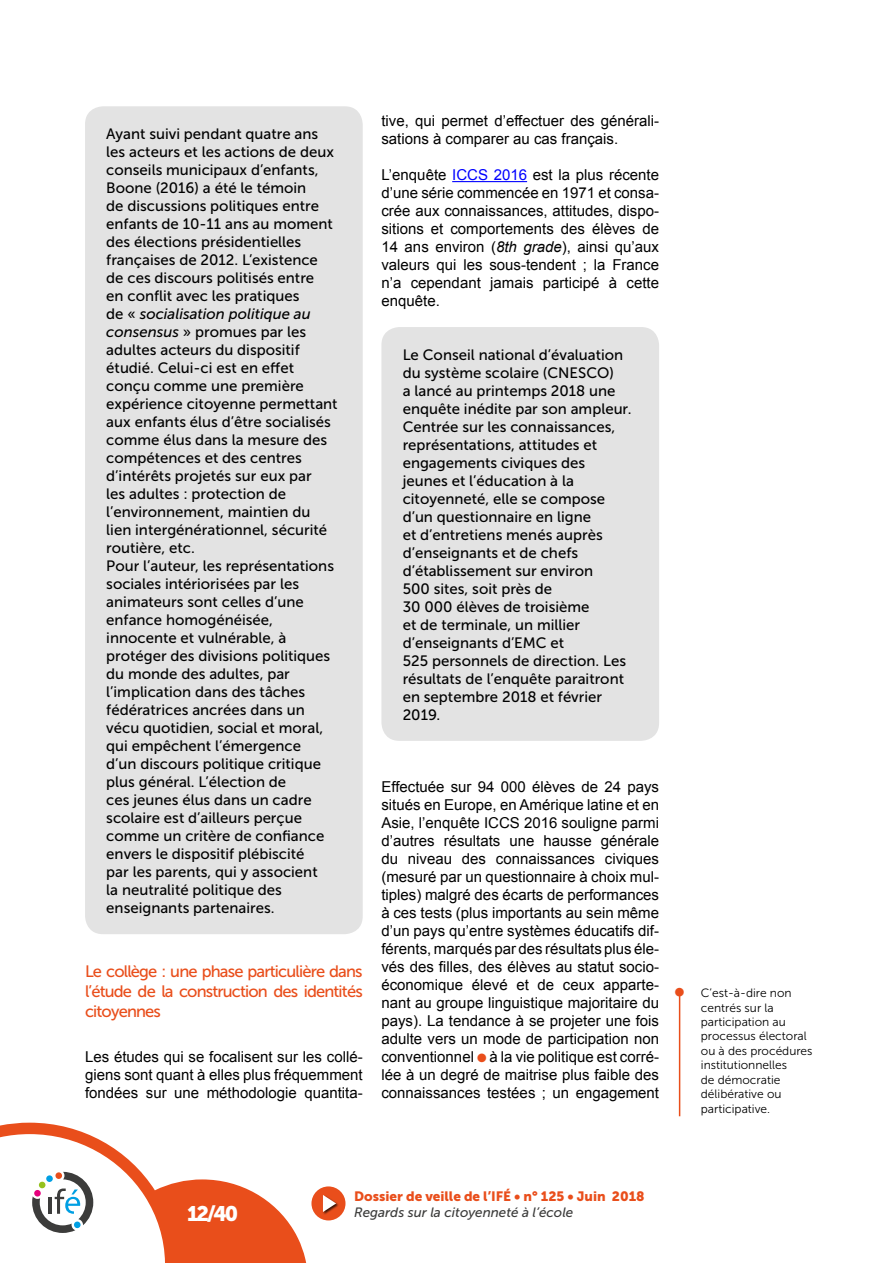
<style>
.page{position:relative;width:893px;height:1263px;background:#fff}
.page>*{position:absolute;margin:0;border:0;box-sizing:border-box;transform-origin:0 0}
.t1{font:21px "Museo Sans 900";color:#fff}
.Corps{font:16.5px/19.8px "Museo Sans 500";letter-spacing:-.05em;color:#e94e1b;text-align:justify}
.Encadré{font:15px/18px "Museo Sans 500";color:#000}
.Corps-2{font:15px/18px "Arial";color:#000;text-align:justify}
.t2{font:13.5px "Museo Sans 900";color:#e94e1b}
.t3{font:italic 13.5px "Museo Sans 500";color:#3c3c3b}
.t4{font:12px/14.4px "Museo Sans 300";color:#000}
.s1{font-style:italic}
.s2{color:#00f}
.s3{color:#e94e1b}
</style>
<div class="page">
<div style="left:311px;top:1186px;width:34px;height:34px;background:#e94e1b;border-radius:50%"></div>
<div style="left:322px;top:1194px;width:18px;height:21px;background:#000;opacity:.75"></div>
<svg style="left:323px;top:1195px;width:13px;height:17px"></svg>
<svg style="left:0;top:1123px;width:306px;height:140px"></svg>
<div style="left:39px;top:1181px;width:7px;height:7px;background:#95c11f;border-radius:50%"></div>
<div style="left:46px;top:1175px;width:7px;height:7px;background:#009fe3;border-radius:50%"></div>
<div style="left:55px;top:1172px;width:7px;height:7px;background:#e94e1b;border-radius:50%"></div>
<div style="left:74px;top:1221px;width:7px;height:7px;background:#009fe3;border-radius:50%"></div>
<div style="left:34px;top:1190px;width:7px;height:7px;background:#e6007d;border-radius:50%"></div>
<div style="left:85px;top:106px;width:278px;height:828px;background:#e3e3e3;border-radius:18px"></div>
<hr style="left:452px;top:181px;width:75px;height:1px;background:#00f">
<div style="left:381px;top:327px;width:278px;height:414px;background:#e3e3e3;border-radius:18px"></div>
<hr style="left:679px;top:996px;width:1px;height:120px;background:#e94e1b">
<p class="Encadré" style="left:106px;top:125px;width:233px">Ayant suivi pendant quatre ans les acteurs et les actions de deux conseils municipaux d’enfants,<br>Boone (2016) a été le témoin<br>de discussions politiques entre enfants de 10-11 ans au moment des élections présidentielles françaises de 2012. L’existence de ces discours politisés entre<br>en conflit avec les pratiques<br>de « <span class="s1">socialisation politique au consensus</span> » promues par les adultes acteurs du dispositif étudié. Celui-ci est en effet conçu comme une première expérience citoyenne permettant aux enfants élus d’être socialisés comme élus dans la mesure des compétences et des centres d’intérêts projetés sur eux par<br>les adultes : protection de l’environnement, maintien du lien intergénérationnel, sécurité routière, etc.</p>
<p class="Encadré" style="left:106px;top:557px;width:229px">Pour l’auteur, les représentations sociales intériorisées par les animateurs sont celles d’une enfance homogénéisée, innocente et vulnérable, à protéger des divisions politiques du monde des adultes, par l’implication dans des tâches fédératrices ancrées dans un vécu quotidien, social et moral, qui empêchent l’émergence d’un discours politique critique plus général. L’élection de<br>ces jeunes élus dans un cadre scolaire est d’ailleurs perçue comme un critère de confiance envers le dispositif plébiscité<br>par les parents, qui y associent<br>la neutralité politique des enseignants partenaires.</p>
<p class="Corps" style="left:85px;top:961px;width:279px">Le collège : une phase particulière dans l’étude de la construction des identités citoyennes</p>
<p class="Corps-2" style="left:85px;top:1048px;width:279px">Les études qui se focalisent sur les collé&shy;giens sont quant à elles plus fréquemment fondées sur une méthodologie quantita-</p>
<p class="Corps-2" style="left:381px;top:112px;width:279px">tive, qui permet d’effectuer des générali&shy;sations à comparer au cas français.</p>
<p class="Corps-2" style="left:381px;top:166px;width:279px">L’enquête <span class="s2">ICCS 2016</span> est la plus récente d’une série commencée en 1971 et consa&shy;crée aux connaissances, attitudes, dispo&shy;sitions et comportements des élèves de 14 ans environ (<span class="s1">8th grade</span>), ainsi qu’aux valeurs qui les sous-tendent ; la France n’a cependant jamais participé à cette enquête.</p>
<p class="Encadré" style="left:403px;top:345px;width:230px">Le Conseil national d’évaluation du système scolaire (CNESCO)<br>a lancé au printemps 2018 une enquête inédite par son ampleur.<br>Centrée sur les connaissances, représentations, attitudes et engagements civiques des jeunes et l’éducation à la citoyenneté, elle se compose d’un questionnaire en ligne<br>et d’entretiens menés auprès d’enseignants et de chefs d’établissement sur environ<br>500 sites, soit près de<br>30 000 élèves de troisième<br>et de terminale, un millier d’enseignants d’EMC et<br>525 personnels de direction. Les résultats de l’enquête paraitront en septembre 2018 et février<br>2019.</p>
<p class="Corps-2" style="left:381px;top:778px;width:279px">Effectuée sur 94 000 élèves de 24 pays situés en Europe, en Amérique latine et en Asie, l’enquête ICCS 2016 souligne parmi d’autres résultats une hausse générale du niveau des connaissances civiques (mesuré par un questionnaire à choix mul&shy;tiples) malgré des écarts de performances à ces tests (plus importants au sein même d’un pays qu’entre systèmes éducatifs dif&shy;férents, marqués par des résultats plus éle&shy;vés des filles, des élèves au statut socio&shy;économique élevé et de ceux apparte&shy;nant au groupe linguistique majoritaire du pays). La tendance à se projeter une fois adulte vers un mode de participation non conventionnel <span class="s3">●</span> à la vie politique est corré&shy;lée à un degré de maitrise plus faible des connaissances testées ; un engagement</p>
<p class="t2" style="left:354px;top:1188px;width:292px">Dossier de veille de l’IFÉ • n° 125 • Juin 2018</p>
<h1 class="t1" style="left:187px;top:1202px;width:53px">12/40</h1>
<p class="t3" style="left:354px;top:1205px;width:221px">Regards sur la citoyenneté à l’école</p>
<p class="t4" style="left:701px;top:986px;width:113px">C’est-à-dire non centrés sur la participation au processus électoral ou à des procédures institutionnelles<br>de démocratie délibérative ou participative.</p>
</div>
